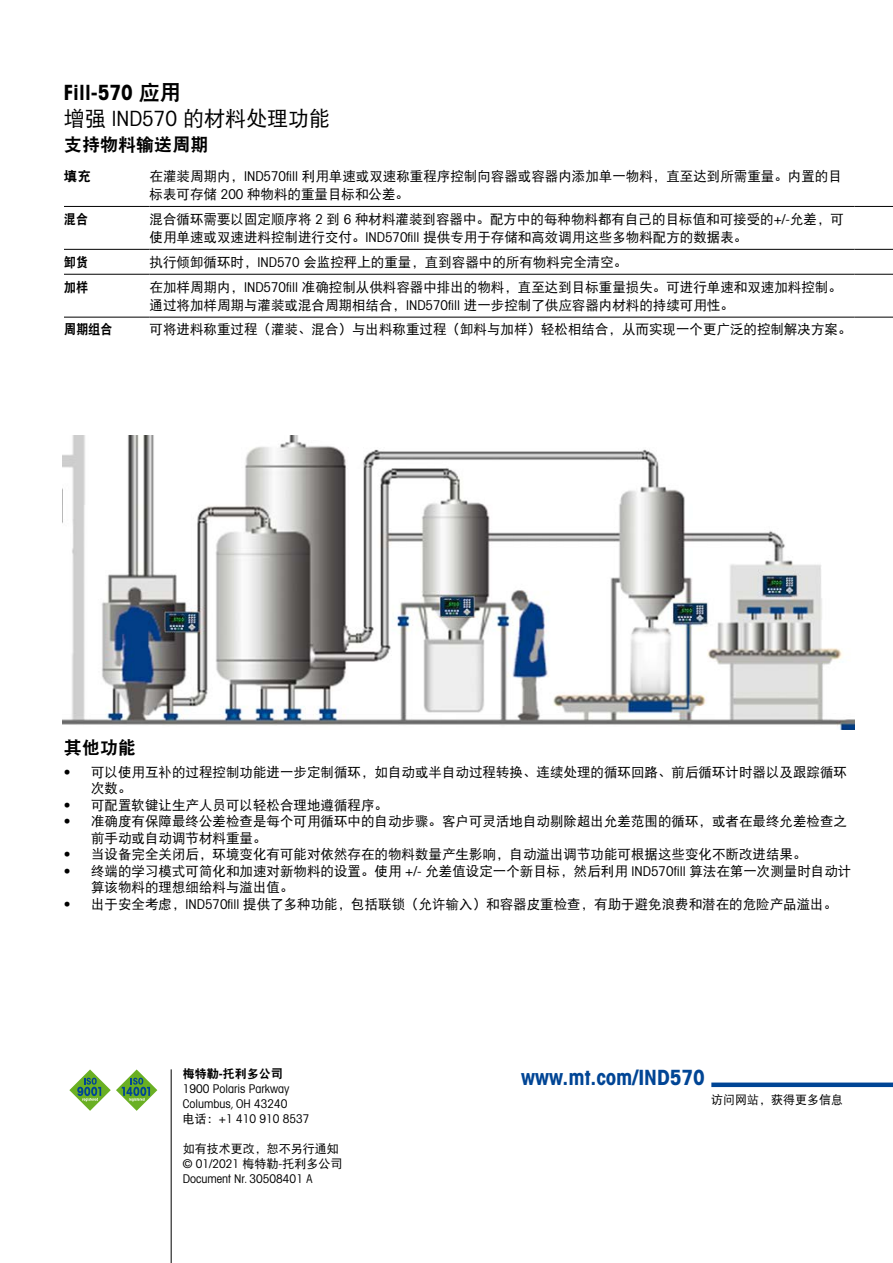
<style>
.page{position:relative;width:893px;height:1263px;background:#fff}
.page>*{position:absolute;margin:0;border:0;box-sizing:border-box;transform-origin:0 0}
.t1{font:21px "Avant Gardefor MT Bd";color:#004595}
.t2{font:21px "DFP Hei W5";color:#000}
.t3{font:21px "Avant Gardefor MT Bd";color:#000}
.t4{font:18px "DFP Hei W9";color:#000}
.t5{font:13.5px/16.5px "DFP Hei W5";color:#000}
.t6{font:13.5px "DFP Hei W9";color:#000;scale:.9 1}
.t7{font:13.5px "DFP Hei W9";color:#000}
.t8{font:12px/15px "Avant Gardefor MT Bk";color:#000}
.t9{font:12px "DFP Hei W5";color:#000}
.t10{font:12px "DFP Hei W9";color:#000}
.s1{font-family:"DFP Hei W9"}
.s2{font-family:"Avant Gardefor MT Bk"}
.s3{font-family:"Avant Gardefor MT Bd"}
.s4{font-family:"DFP Hei W5"}
</style>
<div class="page">
<hr style="left:171px;top:1069px;width:1px;height:194px;background:#000">
<svg style="left:69px;top:1069px;width:88px;height:42px"></svg>
<div style="left:711px;top:1082px;width:182px;height:5px;background:#004595"></div>
<img style="left:63px;top:436px;width:791px;height:293px">
<hr style="left:64px;top:206px;width:86px;height:1px;background:#000">
<hr style="left:150px;top:206px;width:704px;height:1px;background:#000">
<hr style="left:854px;top:206px;width:39px;height:1px;background:#000">
<hr style="left:64px;top:249px;width:86px;height:1px;background:#000">
<hr style="left:150px;top:249px;width:704px;height:1px;background:#000">
<hr style="left:854px;top:249px;width:39px;height:1px;background:#000">
<hr style="left:64px;top:274px;width:86px;height:1px;background:#000">
<hr style="left:150px;top:274px;width:704px;height:1px;background:#000">
<hr style="left:854px;top:274px;width:39px;height:1px;background:#000">
<hr style="left:64px;top:317px;width:86px;height:1px;background:#000">
<hr style="left:150px;top:317px;width:704px;height:1px;background:#000">
<hr style="left:854px;top:317px;width:39px;height:1px;background:#000">
<h1 class="t3" style="left:64px;top:79px;width:118px">Fill-570 <span class="s1">应用</span></h1>
<h1 class="t2" style="left:64px;top:107px;width:268px">增强 <span class="s2">IND570</span> 的材料处理功能</h1>
<h2 class="t4" style="left:64px;top:135px;width:146px">支持物料输送周期</h2>
<p class="t7" style="left:64px;top:169px;width:28px">填充</p>
<p class="t5" style="left:150px;top:167px;width:694px;line-height:18px">在灌装周期内，<span class="s2">IND570fill</span> 利用单速或双速称重程序控制向容器或容器内添加单一物料，直至达到所需重量。内置的目标表可存储 <span class="s2">200</span> 种物料的重量目标和公差。</p>
<p class="t6" style="left:64px;top:212px;width:29px">混合</p>
<p class="t5" style="left:150px;top:210px;width:696px;line-height:18px">混合循环需要以固定顺序将 <span class="s2">2</span> 到 <span class="s2">6</span> 种材料灌装到容器中。配方中的每种物料都有自己的目标值和可接受的<span class="s2">+/-</span>允差，可使用单速或双速进料控制进行交付。<span class="s2">IND570fill</span> 提供专用于存储和高效调用这些多物料配方的数据表。</p>
<p class="t6" style="left:64px;top:254px;width:29px">卸货</p>
<p class="t5" style="left:150px;top:253px;width:479px">执行倾卸循环时，<span class="s2">IND570</span> 会监控秤上的重量，直到容器中的所有物料完全清空。</p>
<p class="t6" style="left:64px;top:279px;width:29px">加样</p>
<p class="t5" style="left:150px;top:277px;width:694px;line-height:18px">在加样周期内，<span class="s2">IND570fill</span> 准确控制从供料容器中排出的物料，直至达到目标重量损失。可进行单速和双速加料控制。通过将加样周期与灌装或混合周期相结合，<span class="s2">IND570fill</span> 进一步控制了供应容器内材料的持续可用性。</p>
<p class="t6" style="left:64px;top:322px;width:56px">周期组合</p>
<p class="t5" style="left:150px;top:321px;width:703px">可将进料称重过程（灌装、混合）与出料称重过程（卸料与加样）轻松相结合，从而实现一个更广泛的控制解决方案。</p>
<h2 class="t4" style="left:64px;top:738px;width:73px">其他功能</h2>
<p class="t5" style="left:91px;top:763px;width:757px;text-indent:-27px"><span class="s2">•</span> 可以使用互补的过程控制功能进一步定制循环，如自动或半自动过程转换、连续处理的循环回路、前后循环计时器以及跟踪循环次数。</p>
<p class="t5" style="left:64px;top:796px;width:326px"><span class="s2">•</span> 可配置软键让生产人员可以轻松合理地遵循程序。</p>
<p class="t5" style="left:91px;top:813px;width:757px;text-indent:-27px"><span class="s2">•</span> 准确度有保障最终公差检查是每个可用循环中的自动步骤。客户可灵活地自动剔除超出允差范围的循环，或者在最终允差检查之前手动或自动调节材料重量。</p>
<p class="t5" style="left:64px;top:846px;width:744px"><span class="s2">•</span> 当设备完全关闭后，环境变化有可能对依然存在的物料数量产生影响，自动溢出调节功能可根据这些变化不断改进结果。</p>
<p class="t5" style="left:91px;top:862px;width:762px;text-indent:-27px"><span class="s2">•</span> 终端的学习模式可简化和加速对新物料的设置。使用 <span class="s2">+/-</span> 允差值设定一个新目标，然后利用 <span class="s2">IND570fill</span> 算法在第一次测量时自动计算该物料的理想细给料与溢出值。</p>
<p class="t5" style="left:64px;top:895px;width:775px"><span class="s2">•</span> 出于安全考虑，<span class="s2">IND570fill</span> 提供了多种功能，包括联锁（允许输入）和容器皮重检查，有助于避免浪费和潜在的危险产品溢出。</p>
<p class="t10" style="left:183px;top:1067px;width:101px">梅特勒<span class="s3">-</span>托利多公司</p>
<p class="t8" style="left:183px;top:1081px;width:128px">1900 Polaris Parkway<br>Columbus, OH 43240<br><span class="s4">电话：</span>+1 410 910 8537</p>
<p class="t9" style="left:183px;top:1142px;width:157px">如有技术更改，恕不另行通知</p>
<p class="t8" style="left:183px;top:1156px;width:161px">© 01/2021 <span class="s4">梅特勒</span>-<span class="s4">托利多公司<br></span>Document Nr. 30508401 A</p>
<h1 class="t1" style="left:521px;top:1064px;width:185px">www.mt.com/IND570</h1>
<p class="t9" style="left:711px;top:1093px;width:134px">访问网站，获得更多信息</p>
</div>
